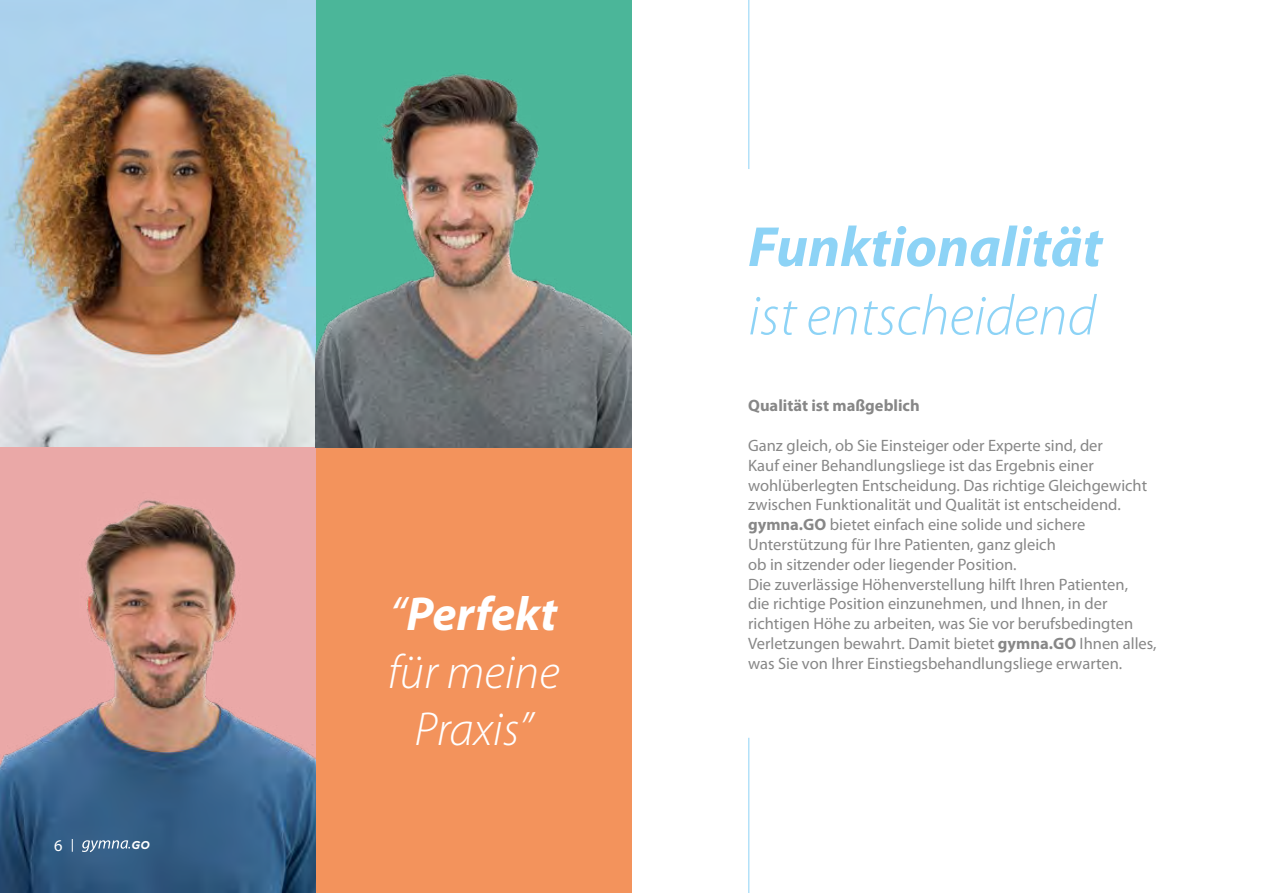
<style>
.page{position:relative;width:1263px;height:893px;background:#fff}
.page>*{position:absolute;margin:0;border:0;box-sizing:border-box;transform-origin:0 0}
.t1{font:italic 300 57px "Myriad Pro";color:#8dd3f6}
.t2{font:italic 700 57px "Myriad Pro";color:#8dd3f6}
.t3{font:italic 300 47.85px/57.4px "Myriad Pro";color:#fff;text-align:center}
.t4{font:16.5px/19.8px "Myriad Pro";color:#878787}
.t5{font:700 16.5px "Myriad Pro";color:#878787}
.t6{font:16.5px "Myriad Pro";color:#fff}
.t7{font:italic 700 11.4px "Gotham";color:#fff}
.s1{font-weight:400}
.s2{font-weight:700}
</style>
<div class="page">
<div style="left:316px;top:446px;width:315px;height:447px;background:#f3935c"></div>
<hr style="left:748px;top:0;width:1px;height:169px;background:#8dd3f6">
<hr style="left:748px;top:738px;width:1px;height:155px;background:#8dd3f6">
<img style="left:0;top:410px;width:316px;height:483px">
<img style="left:0;top:0;width:315px;height:446px">
<img style="left:316px;top:0;width:315px;height:448px">
<svg style="left:82px;top:840px;width:48px;height:12px"></svg>
<svg style="left:72px;top:839px;width:1px;height:13px"></svg>
<p class="t6" style="left:54px;top:836px;width:10px">6</p>
<p class="t7" style="left:132px;top:837px;width:20px">GO</p>
<h2 class="t3" style="left:388px;top:587px;width:173px"><span class="s1">“</span><span class="s2">Perfekt </span>für meine<br>Praxis”</h2>
<h1 class="t2" style="left:748px;top:210px;width:356px">Funktionalität</h1>
<h1 class="t1" style="left:748px;top:285px;width:350px">ist entscheidend</h1>
<p class="t5" style="left:748px;top:395px;width:173px">Qualität ist maßgeblich</p>
<p class="t4" style="left:748px;top:435px;width:410px">Ganz gleich, ob Sie Einsteiger oder Experte sind, der<br>Kauf einer Behandlungsliege ist das Ergebnis einer wohlüberlegten Entscheidung. Das richtige Gleichgewicht zwischen Funktionalität und Qualität ist entscheidend. <span class="s2">gymna.GO</span> bietet einfach eine solide und sichere Unterstützung für Ihre Patienten, ganz gleich<br>ob in sitzender oder liegender Position.<br>Die zuverlässige Höhenverstellung hilft Ihren Patienten,<br>die richtige Position einzunehmen, und Ihnen, in der richtigen Höhe zu arbeiten, was Sie vor berufsbedingten Verletzungen bewahrt. Damit bietet <span class="s2">gymna.GO</span> Ihnen alles, was Sie von Ihrer Einstiegsbehandlungsliege erwarten.</p>
</div>
